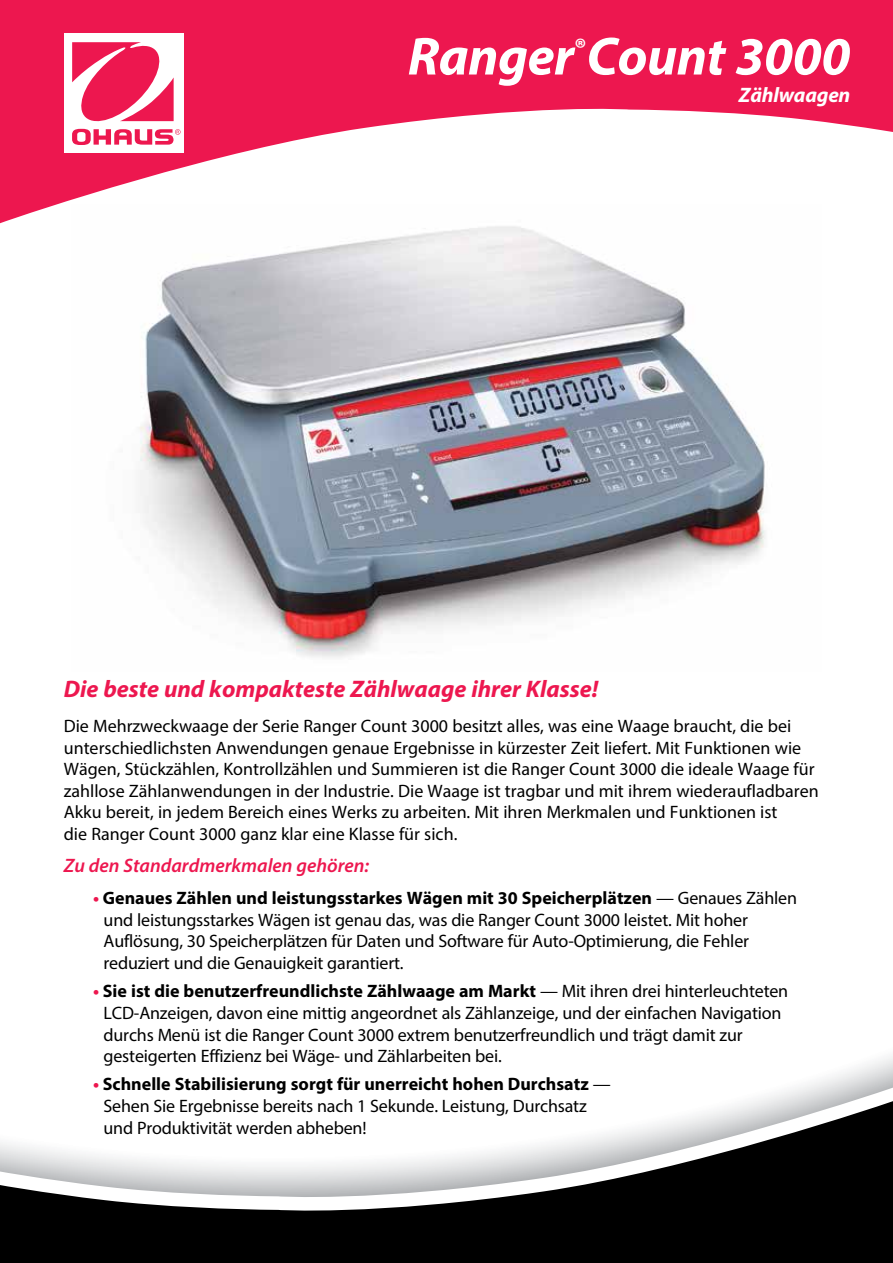
<style>
.page{position:relative;width:893px;height:1263px;background:#fff}
.page>*{position:absolute;margin:0;border:0;box-sizing:border-box;transform-origin:0 0}
.t1{font:italic 700 54px "Myriad Pro";letter-spacing:-.01em;color:#fff}
.t2{font:italic 700 24px "Myriad Pro";color:#ed174f}
.t3{font:italic 700 21px "Myriad Pro";letter-spacing:-.01em;color:#fff}
.t4{font:italic 600 19.5px "Myriad Pro";color:#ed174f}
.t5{font:18px/21.6px "Myriad Pro";letter-spacing:-.01em;color:#000}
.s1{font-weight:700;color:#ed174f}
.s2{font-weight:700}
</style>
<div class="page">
<img style="left:139px;top:233px;width:626px;height:425px">
<svg style="left:0;top:0;width:893px;height:233px;fill:#ed174f"></svg>
<div style="left:64px;top:34px;width:119px;height:119px;background:#fff"></div>
<svg style="left:72px;top:42px;width:109px;height:103px"></svg>
<svg style="left:792px;top:1071px;width:101px;height:14px"></svg>
<svg style="left:0;top:1085px;width:893px;height:178px"></svg>
<h1 class="t1" style="left:408px;top:21px;width:444px">Ranger<sup>®</sup>Count 3000</h1>
<p class="t3" style="left:739px;top:81px;width:113px">Zählwaagen</p>
<h2 class="t2" style="left:64px;top:674px;width:536px">Die beste und kompakteste Zählwaage ihrer Klasse!</h2>
<p class="t5" style="left:64px;top:715px;width:756px">Die Mehrzweckwaage der Serie Ranger Count 3000 besitzt alles, was eine Waage braucht, die bei unterschiedlichsten Anwendungen genaue Ergebnisse in kürzester Zeit liefert. Mit Funktionen wie Wägen, Stückzählen, Kontrollzählen und Summieren ist die Ranger Count 3000 die ideale Waage für zahllose Zählanwendungen in der Industrie. Die Waage ist tragbar und mit ihrem wiederaufladbaren Akku bereit, in jedem Bereich eines Werks zu arbeiten. Mit ihren Merkmalen und Funktionen ist<br>die Ranger Count 3000 ganz klar eine Klasse für sich.</p>
<p class="t4" style="left:64px;top:853px;width:307px">Zu den Standardmerkmalen gehören:</p>
<p class="t5" style="left:104px;top:887px;width:695px;text-indent:-11px"><span class="s1">•</span> <span class="s2">Genaues Zählen und leistungsstarkes Wägen mit 30 Speicherplätzen</span> — Genaues Zählen und leistungsstarkes Wägen ist genau das, was die Ranger Count 3000 leistet. Mit hoher Auflösung, 30 Speicherplätzen für Daten und Software für Auto-Optimierung, die Fehler reduziert und die Genauigkeit garantiert.</p>
<p class="t5" style="left:104px;top:980px;width:686px;text-indent:-11px"><span class="s1">•</span> <span class="s2">Sie ist die benutzerfreundlichste Zählwaage am Markt</span> — Mit ihren drei hinterleuchteten LCD-Anzeigen, davon eine mittig angeordnet als Zählanzeige, und der einfachen Navigation durchs Menü ist die Ranger Count 3000 extrem benutzerfreundlich und trägt damit zur gesteigerten Effizienz bei Wäge- und Zählarbeiten bei.</p>
<p class="t5" style="left:104px;top:1073px;width:509px;text-indent:-11px"><span class="s1">•</span> <span class="s2">Schnelle Stabilisierung sorgt für unerreicht hohen Durchsatz</span> —<br>Sehen Sie Ergebnisse bereits nach 1 Sekunde. Leistung, Durchsatz und Produktivität werden abheben!</p>
</div>
